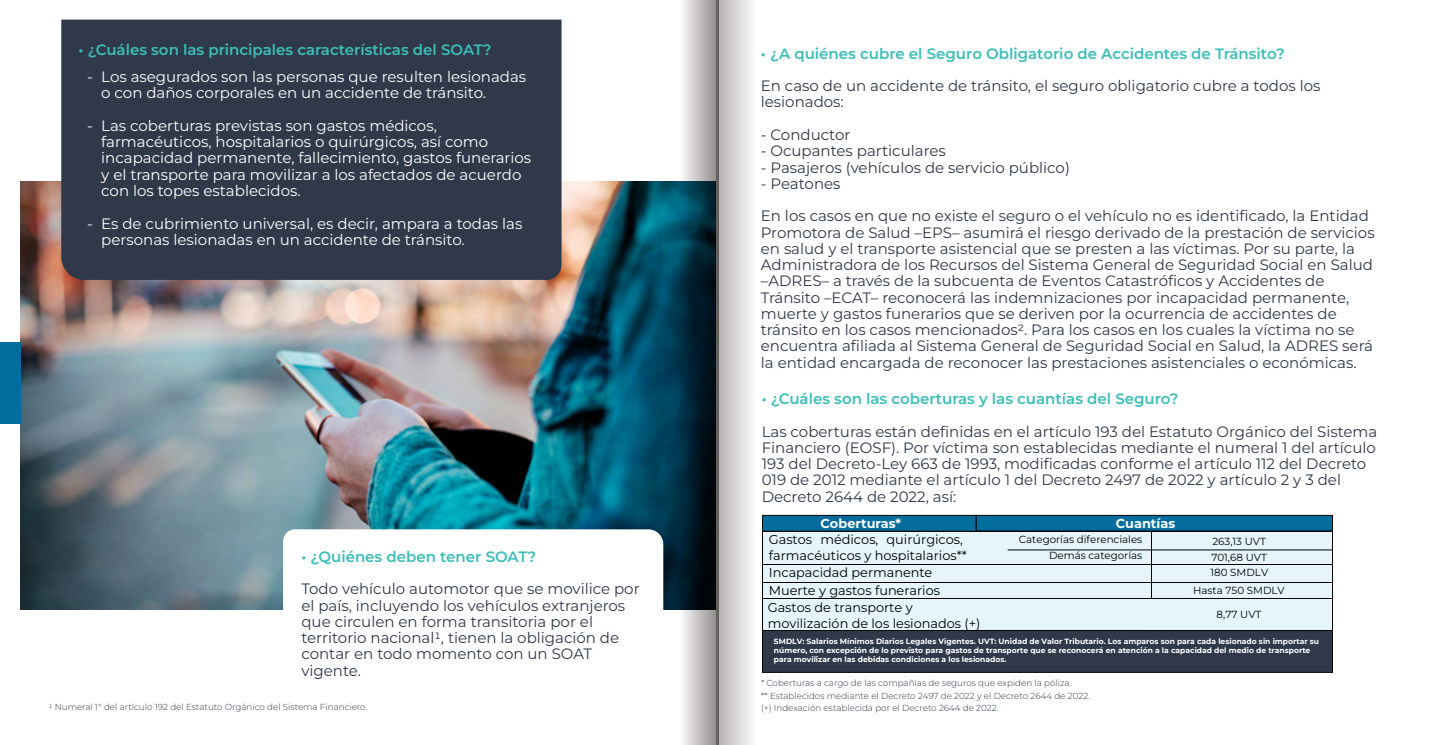
<style>
.page{position:relative;width:1440px;height:745px;background:#fff}
.page>*{position:absolute;margin:0;border:0;box-sizing:border-box;transform-origin:0 0}
.t1{font:15px/16.2px "Montserrat";color:#303949}
.t2{font:15px/16.2px "Montserrat";color:#fff}
.t3{font:600 15px "Montserrat";color:#3bbeb9}
.t4{font:13px/15.8px "Montserrat";color:#000}
.t5{font:700 13px "Montserrat";color:#fff}
.t6{font:10.25px/15.5px "Montserrat";color:#000}
.t7{font:300 8.75px/12.5px "Montserrat";color:#303949}
.t8{font:700 7.5px/9px "Montserrat";color:#fff}
</style>
<div class="page">
<img style="left:21px;top:182px;width:647px;height:427px">
<div style="left:61px;top:20px;width:500px;height:260px;background:#303949"></div>
<div style="left:0;top:341px;width:21px;height:82px;background:#016d9c"></div>
<svg style="left:668px;top:0;width:48px;height:744px;background:#5d757e"></svg>
<svg style="left:716px;top:0;width:50px;height:744px"></svg>
<svg style="left:283px;top:529px;width:380px;height:81px"></svg>
<div style="left:762px;top:531px;width:388px;height:104px;background:#e6f5fc"></div>
<div style="left:762px;top:515px;width:214px;height:16px;background:#056d9d;border:1px solid #040404"></div>
<div style="left:762px;top:629px;width:570px;height:43px;background:#303949;border:1px solid #000"></div>
<div style="left:1150px;top:531px;width:182px;height:33px;background:#e6f5fc"></div>
<div style="left:1150px;top:563px;width:182px;height:19px;background:#e6f5fc"></div>
<hr style="left:1150px;top:563px;width:182px;height:1px;background:#000">
<div style="left:1150px;top:582px;width:182px;height:16px;background:#e6f5fc"></div>
<hr style="left:1150px;top:582px;width:182px;height:1px;background:#000">
<hr style="left:1150px;top:598px;width:182px;height:1px;background:#000">
<hr style="left:762px;top:530px;width:206px;height:1px;background:#000">
<hr style="left:969px;top:530px;width:181px;height:1px;background:#000">
<hr style="left:762px;top:531px;width:1px;height:31px;background:#000">
<hr style="left:762px;top:563px;width:207px;height:1px;background:#000">
<hr style="left:969px;top:563px;width:181px;height:1px;background:#000">
<hr style="left:1150px;top:531px;width:1px;height:51px;background:#000">
<hr style="left:762px;top:582px;width:389px;height:1px;background:#000">
<hr style="left:1150px;top:539px;width:1px;height:91px;background:#000">
<svg style="left:762px;top:562px;width:1px;height:36px"></svg>
<hr style="left:762px;top:598px;width:389px;height:1px;background:#000">
<hr style="left:762px;top:599px;width:1px;height:31px;background:#000">
<hr style="left:762px;top:630px;width:206px;height:1px;background:#000">
<div style="left:975px;top:515px;width:357px;height:16px;background:#056d9d;border:1px solid #040404"></div>
<hr style="left:1007px;top:549px;width:324px;height:1px;background:#000">
<div style="left:1151px;top:599px;width:181px;height:30px;background:#e6f5fc"></div>
<hr style="left:1331px;top:529px;width:1px;height:106px;background:#000">
<p class="t3" style="left:79px;top:40px;width:414px">• ¿Cuáles son las principales características del SOAT?</p>
<p class="t2" style="left:101px;top:68px;width:426px;text-indent:-14px">- Los asegurados son las personas que resulten lesionadas o con daños corporales en un accidente de tránsito.</p>
<p class="t2" style="left:101px;top:117px;width:431px;text-indent:-14px">- Las coberturas previstas son gastos médicos, farmacéuticos, hospitalarios o quirúrgicos, así como incapacidad permanente, fallecimiento, gastos funerarios y el transporte para movilizar a los afectados de acuerdo con los topes establecidos.</p>
<p class="t2" style="left:101px;top:214px;width:422px;text-indent:-14px">- Es de cubrimiento universal, es decir, ampara a todas las personas lesionadas en un accidente de tránsito.</p>
<p class="t3" style="left:301px;top:546px;width:236px">• ¿Quiénes deben tener SOAT?</p>
<p class="t1" style="left:301px;top:580px;width:340px">Todo vehículo automotor que se movilice por el país, incluyendo los vehículos extranjeros que circulen en forma transitoria por el territorio nacional1, tienen la obligación de contar en todo momento con un SOAT vigente.</p>
<p class="t7" style="left:49px;top:699px;width:320px">1 Numeral 1° del artículo 192 del Estatuto Orgánico del Sistema Financiero.</p>
<p class="t3" style="left:760px;top:43px;width:525px">• ¿A quiénes cubre el Seguro Obligatorio de Accidentes de Tránsito?</p>
<p class="t1" style="left:760px;top:77px;width:561px">En caso de un accidente de tránsito, el seguro obligatorio cubre a todos los lesionados:</p>
<p class="t1" style="left:760px;top:126px;width:91px">- Conductor</p>
<p class="t1" style="left:760px;top:142px;width:186px">- Ocupantes particulares</p>
<p class="t1" style="left:760px;top:158px;width:310px">- Pasajeros (vehículos de servicio público)</p>
<p class="t1" style="left:760px;top:167px;width:609px;line-height:32.5px">- Peatones<br>En los casos en que no existe el seguro o el vehículo no es identificado, la Entidad</p>
<p class="t1" style="left:760px;top:223px;width:615px">Promotora de Salud –EPS– asumirá el riesgo derivado de la prestación de servicios en salud y el transporte asistencial que se presten a las víctimas. Por su parte, la Administradora de los Recursos del Sistema General de Seguridad Social en Salud –ADRES– a través de la subcuenta de Eventos Catastróficos y Accidentes de Tránsito –ECAT– reconocerá las indemnizaciones por incapacidad permanente, muerte y gastos funerarios que se deriven por la ocurrencia de accidentes de tránsito en los casos mencionados2. Para los casos en los cuales la víctima no se encuentra afiliada al Sistema General de Seguridad Social en Salud, la ADRES será la entidad encargada de reconocer las prestaciones asistenciales o económicas.</p>
<p class="t3" style="left:761px;top:388px;width:418px">• ¿Cuáles son las coberturas y las cuantías del Seguro?</p>
<p class="t1" style="left:761px;top:422px;width:617px">Las coberturas están definidas en el artículo 193 del Estatuto Orgánico del Sistema Financiero (EOSF). Por víctima son establecidas mediante el numeral 1 del artículo 193 del Decreto-Ley 663 de 1993, modificadas conforme el artículo 112 del Decreto 019 de 2012 mediante el artículo 1 del Decreto 2497 de 2022 y artículo 2 y 3 del Decreto 2644 de 2022, así:</p>
<p class="t5" style="left:820px;top:514px;width:82px">Coberturas*</p>
<p class="t5" style="left:1115px;top:514px;width:61px">Cuantías</p>
<p class="t6" style="left:1018px;top:530px;width:125px;line-height:16.5px;text-align:right">Categorías diferenciales<br>Demás categorías</p>
<p class="t4" style="left:768px;top:531px;width:199px">Gastos médicos, quirúrgicos, farmacéuticos y hospitalarios**</p>
<p class="t4" style="left:768px;top:563px;width:173px;line-height:18px">Incapacidad permanente<br>Muerte y gastos funerarios</p>
<p class="t4" style="left:767px;top:599px;width:214px">Gastos de transporte y movilización de los lesionados (+)</p>
<p class="t6" style="left:1211px;top:533px;width:57px">263,13 UVT<br>701,68 UVT</p>
<p class="t6" style="left:1192px;top:563px;width:93px;line-height:17.5px;text-align:center">180 SMDLV<br>Hasta 750 SMDLV</p>
<p class="t6" style="left:1216px;top:606px;width:46px">8,77 UVT</p>
<p class="t8" style="left:773px;top:636px;width:546px">SMDLV: Salarios Mínimos Diarios Legales Vigentes. UVT: Unidad de Valor Tributario. Los amparos son para cada lesionado sin importar su número, con excepción de lo previsto para gastos de transporte que se reconocerá en atención a la capacidad del medio de transporte para movilizar en las debidas condiciones a los lesionados.</p>
<p class="t7" style="left:761px;top:676px;width:330px">* Coberturas a cargo de las compañías de seguros que expiden la póliza.<br>** Establecidos mediante el Decreto 2497 de 2022 y el Decreto 2644 de 2022. (+) Indexación establecida por el Decreto 2644 de 2022.</p>
</div>
